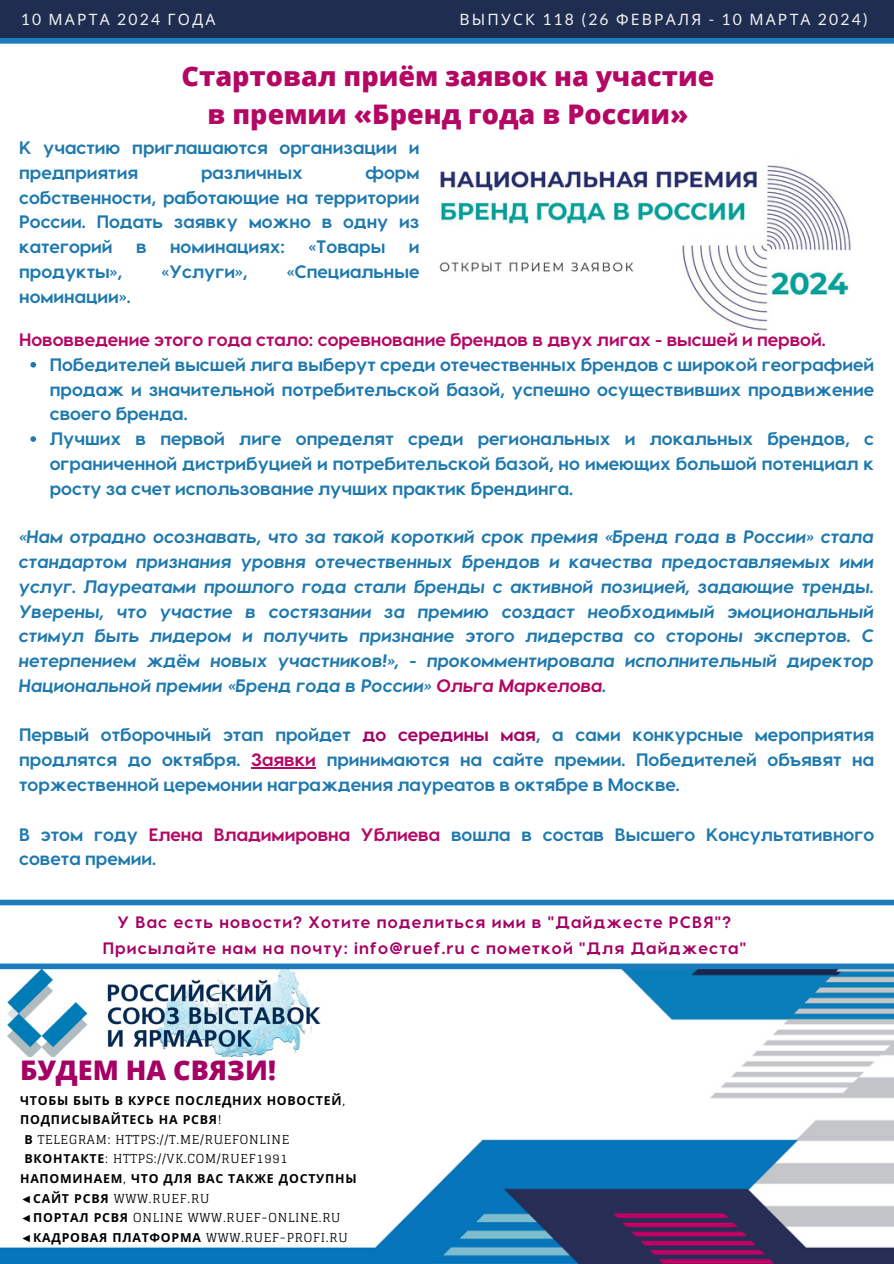
<style>
.page{position:relative;width:894px;height:1264px;background:#fff}
.page>*{position:absolute;margin:0;border:0;box-sizing:border-box;transform-origin:0 0}
.t1{font:800 27px/37.2px "Open Sans";color:#b40764;text-align:center}
.t2{font:800 27px "Open Sans";color:#a50064}
.t3{font:700 18px/24.8px "Visby CF";color:#1e79ae}
.t4{font:italic 700 18px/24.8px "Visby CF";color:#1e79ae;text-align:justify}
.t5{font:700 18px "Visby CF";color:#b40764}
.t6{font:700 16.5px/25.8px "Visby CF";letter-spacing:.07em;color:#a50064;text-align:center}
.t7{font:15.6px "Noto Sans";letter-spacing:.14em;color:#f2f2f2}
.t8{font:700 12.45px/19.6px "Noto Sans";letter-spacing:.06em;color:#000}
.t9{font:12.45px/19.6px "Glegoo";letter-spacing:.06em;color:#000}
.s1{font-family:"Lato"}
.s2{color:#b40764}
.s3{color:#a50064}
.s4{font-family:"Glegoo";font-weight:400}
.s5{font-family:"Noto Sans";font-weight:700}
.s6{font-family:"Liberation Serif";font-weight:700}
.s7{font-family:"Liberation Serif"}
</style>
<div class="page">
<div style="left:0;top:0;width:893px;height:38px;background:#1e2d50"></div>
<div style="left:0;top:38px;width:893px;height:6px;background:#1b7bbb"></div>
<div style="left:0;top:899px;width:893px;height:6px;background:#1b7bbb"></div>
<img style="left:0;top:969px;width:893px;height:294px">
<img style="left:8px;top:969px;width:324px;height:87px">
<div style="left:0;top:963px;width:893px;height:6px;background:#1b7bbb"></div>
<hr style="left:251px;top:767px;width:65px;height:1px;background:#b40764">
<img style="left:439px;top:165px;width:412px;height:166px">
<svg style="left:30px;top:362px;width:6px;height:5px"></svg>
<svg style="left:30px;top:436px;width:6px;height:6px"></svg>
<p class="t7" style="left:21px;top:8px;width:196px"><span class="s1">10</span> МАРТА <span class="s1">2024</span> ГОДА</p>
<p class="t7" style="left:459px;top:8px;width:409px">ВЫПУСК <span class="s1">118 (26</span> ФЕВРАЛЯ <span class="s1">- 10</span> МАРТА <span class="s1">2024)</span></p>
<h1 class="t1" style="left:181px;top:57px;width:534px">Стартовал приём заявок на участие в премии «Бренд года в России»</h1>
<p class="t3" style="left:19px;top:134px;width:401px">К участию приглашаются организации и предприятия</p>
<p class="t3" style="left:19px;top:159px;width:401px;text-align:justify;text-indent:346px">форм собственности, работающие на территории России. Подать заявку можно в одну из категорий</p>
<p class="t3" style="left:201px;top:159px;width:103px">различных</p>
<p class="t3" style="left:136px;top:233px;width:12px">в</p>
<p class="t3" style="left:170px;top:233px;width:116px">номинациях:</p>
<p class="t3" style="left:308px;top:233px;width:78px">«Товары</p>
<p class="t3" style="left:408px;top:233px;width:12px">и</p>
<p class="t3" style="left:19px;top:258px;width:104px">продукты»,</p>
<p class="t3" style="left:162px;top:258px;width:87px">«Услуги»,</p>
<p class="t3" style="left:287px;top:258px;width:134px">«Специальные</p>
<p class="t3" style="left:19px;top:283px;width:113px">номинации».</p>
<p class="t5" style="left:19px;top:328px;width:807px">Нововведение этого года стало: соревнование брендов в двух лигах - высшей и первой.</p>
<p class="t3" style="left:50px;top:351px;width:825px">Победителей высшей лига выберут среди отечественных брендов с широкой географией продаж и значительной потребительской базой, успешно осуществивших продвижение своего бренда.<br>Лучших в первой лиге определят среди региональных и локальных брендов, с ограниченной дистрибуцией и потребительской базой, но имеющих большой потенциал к росту за счет использование лучших практик брендинга.</p>
<p class="t4" style="left:19px;top:523px;width:856px">«Нам отрадно осознавать, что за такой короткий срок премия «Бренд года в России» стала стандартом признания уровня отечественных брендов и качества предоставляемых ими услуг. Лауреатами прошлого года стали бренды с активной позицией, задающие тренды.<br>Уверены, что участие в состязании за премию создаст необходимый эмоциональный стимул быть лидером и получить признание этого лидерства со стороны экспертов. С нетерпением ждём новых участников!», - прокомментировала исполнительный директор Национальной премии «Бренд года в России» <span class="s2">Ольга Маркелова</span>.</p>
<p class="t3" style="left:19px;top:721px;width:856px;text-align:justify">Первый отборочный этап пройдет <span class="s3">до середины мая</span>, а сами конкурсные мероприятия продлятся до октября. <span class="s2">Заявки</span> принимаются на сайте премии. Победителей объявят на торжественной церемонии награждения лауреатов в октябре в Москве.</p>
<p class="t3" style="left:19px;top:820px;width:856px">В этом году <span class="s2">Елена Владимировна Ублиева</span> вошла в состав Высшего Консультативного совета премии.</p>
<p class="t6" style="left:103px;top:908px;width:644px">У Вас есть новости? Хотите поделиться ими в "Дайджесте РСВЯ"?<br>Присылайте нам на почту: info@ruef.ru с пометкой "Для Дайджеста"</p>
<h1 class="t2" style="left:20px;top:1050px;width:257px">БУДЕМ НА СВЯЗИ!</h1>
<p class="t8" style="left:20px;top:1089px;width:326px">ЧТОБЫ БЫТЬ В КУРСЕ ПОСЛЕДНИХ НОВОСТЕЙ<span class="s4">,<br></span>ПОДПИСЫВАЙТЕСЬ НА РСВЯ<span class="s4">!</span></p>
<p class="t9" style="left:24px;top:1129px;width:266px"><span class="s5">В</span> TELEGRAM: HTTPS://T.ME/RUEFONLINE<br><span class="s5">ВКОНТАКТЕ</span>: HTTPS://VK.COM/RUEF1991</p>
<p class="t8" style="left:20px;top:1168px;width:338px">НАПОМИНАЕМ<span class="s4">,</span> ЧТО ДЛЯ ВАС ТАКЖЕ ДОСТУПНЫ</p>
<p class="t9" style="left:20px;top:1188px;width:322px"><span class="s6">◄</span><span class="s5">САЙТ РСВЯ</span> WWW.RUEF.RU<br><span class="s6">◄</span><span class="s5">ПОРТАЛ РСВЯ</span> ONLINE WWW.RUEF-ONLINE.RU</p>
<p class="t8" style="left:20px;top:1227px;width:329px"><span class="s7">◄</span>КАДРОВАЯ ПЛАТФОРМА <span class="s4">WWW.RUEF-PROFI.RU</span></p>
</div>
